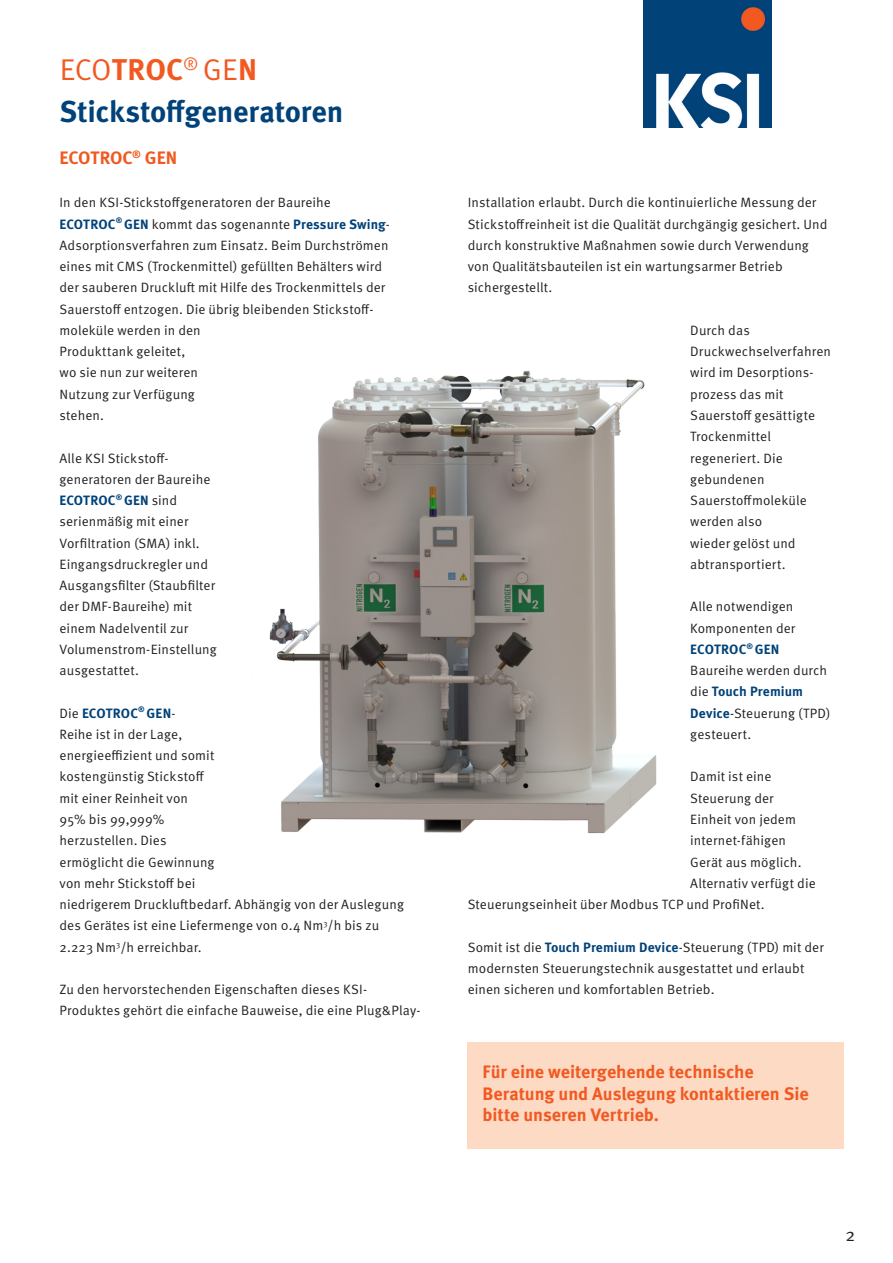
<style>
.page{position:relative;width:893px;height:1263px;background:#fff}
.page>*{position:absolute;margin:0;border:0;box-sizing:border-box;transform-origin:0 0}
.t1{font:700 30px/42.5px "Meta OT";letter-spacing:-.005em;color:#004279}
.t2{font:700 18px/21.3px "Meta OT";letter-spacing:-.005em;color:#f15921}
.t3{font:18px "Meta OT";color:#231f20}
.t4{font:13.5px/21.3px "Meta OT";letter-spacing:.01em;color:#231f20}
.s1{font-weight:400;color:#f15921}
.s2{color:#f15921}
.s3{font-weight:700;color:#004279}
</style>
<div class="page">
<img style="left:644px;top:0;width:127px;height:128px">
<img style="left:269px;top:370px;width:388px;height:464px">
<div style="left:468px;top:1042px;width:376px;height:106px;background:#fddac4"></div>
<h1 class="t1" style="left:60px;top:48px;width:285px"><span class="s1">ECO</span><span class="s2">TROC</span><sup>®</sup> <span class="s1">GE</span><span class="s2">N<br></span>Stickstoffgeneratoren</h1>
<p class="t2" style="left:60px;top:147px;width:119px">ECOTROC<sup>®</sup> GEN</p>
<p class="t4" style="left:60px;top:192px;width:332px">In den KSI-Stickstoffgeneratoren der Baureihe <span class="s3">ECOTROC</span><sup>®</sup> <span class="s3">GEN</span> kommt das sogenannte <span class="s3">Pressure Swing</span>-Adsorptionsverfahren zum Einsatz. Beim Durchströmen eines mit CMS (Trockenmittel) gefüllten Behälters wird der sauberen Druckluft mit Hilfe des Trockenmittels der Sauerstoff entzogen. Die übrig bleibenden Stickstoff&shy;moleküle werden in den<br>Produkttank geleitet,<br>wo sie nun zur weiteren<br>Nutzung zur Verfügung<br>stehen.</p>
<p class="t4" style="left:60px;top:447px;width:159px">Alle KSI Stickstoff&shy;generatoren der Baureihe<br><span class="s3">ECOTROC</span><sup>®</sup> <span class="s3">GEN</span> sind serienmäßig mit einer<br>Vorfiltration (SMA) inkl.<br>Eingangsdruckregler und<br>Ausgangsfilter (Staubfilter der DMF-Baureihe) mit einem Nadelventil zur<br>Volumenstrom-Einstellung ausgestattet.</p>
<p class="t4" style="left:60px;top:702px;width:346px">Die <span class="s3">ECOTROC</span><sup>®</sup> <span class="s3">GEN</span>-<br>Reihe ist in der Lage,<br>energieeffizient und somit<br>kostengünstig Stickstoff<br>mit einer Reinheit von<br>95% bis 99,999%<br>herzustellen. Dies<br>ermöglicht die Gewinnung<br>von mehr Stickstoff bei<br>niedrigerem Druckluftbedarf. Abhängig von der Auslegung des Gerätes ist eine Liefermenge von 0.4 Nm<sup>3</sup>/h bis zu<br>2.223 Nm<sup>3</sup>/h erreichbar.</p>
<p class="t4" style="left:60px;top:979px;width:363px">Zu den hervorstechenden Eigenschaften dieses KSI-<br>Produktes gehört die einfache Bauweise, die eine Plug&amp;Play-</p>
<p class="t4" style="left:468px;top:192px;width:361px">Installation erlaubt. Durch die kontinuierliche Messung der Stickstoffreinheit ist die Qualität durchgängig gesichert. Und durch konstruktive Maßnahmen sowie durch Verwendung von Qualitätsbauteilen ist ein wartungsarmer Betrieb sichergestellt.</p>
<p class="t4" style="left:690px;top:320px;width:142px">Durch das<br>Druckwechselverfahren wird im Desorptions&shy;prozess das mit<br>Sauerstoff gesättigte<br>Trockenmittel regeneriert. Die gebundenen<br>Sauerstoffmoleküle werden also<br>wieder gelöst und abtransportiert.</p>
<p class="t4" style="left:690px;top:596px;width:142px">Alle notwendigen<br>Komponenten der<br><span class="s3">ECOTROC</span><sup>®</sup> <span class="s3">GEN<br></span>Baureihe werden durch die <span class="s3">Touch Premium<br>Device</span>-Steuerung (TPD) gesteuert.</p>
<p class="t4" style="left:690px;top:766px;width:83px">Damit ist eine</p>
<p class="t4" style="left:690px;top:787px;width:85px">Steuerung der</p>
<p class="t4" style="left:690px;top:809px;width:107px">Einheit von jedem</p>
<p class="t4" style="left:690px;top:830px;width:97px">internet-fähigen</p>
<p class="t4" style="left:690px;top:851px;width:113px">Gerät aus möglich.</p>
<p class="t4" style="left:690px;top:872px;width:127px">Alternativ verfügt die</p>
<p class="t4" style="left:468px;top:894px;width:298px">Steuerungseinheit über Modbus TCP und ProfiNet.</p>
<p class="t4" style="left:468px;top:936px;width:358px">Somit ist die <span class="s3">Touch Premium Device</span>-Steuerung (TPD) mit der modernsten Steuerungstechnik ausgestattet und erlaubt einen sicheren und komfortablen Betrieb.</p>
<p class="t2" style="left:483px;top:1062px;width:328px">Für eine weitergehende technische<br>Beratung und Auslegung kontaktieren Sie bitte unseren Vertrieb.</p>
<h2 class="t3" style="left:845px;top:1223px;width:11px">2</h2>
</div>
